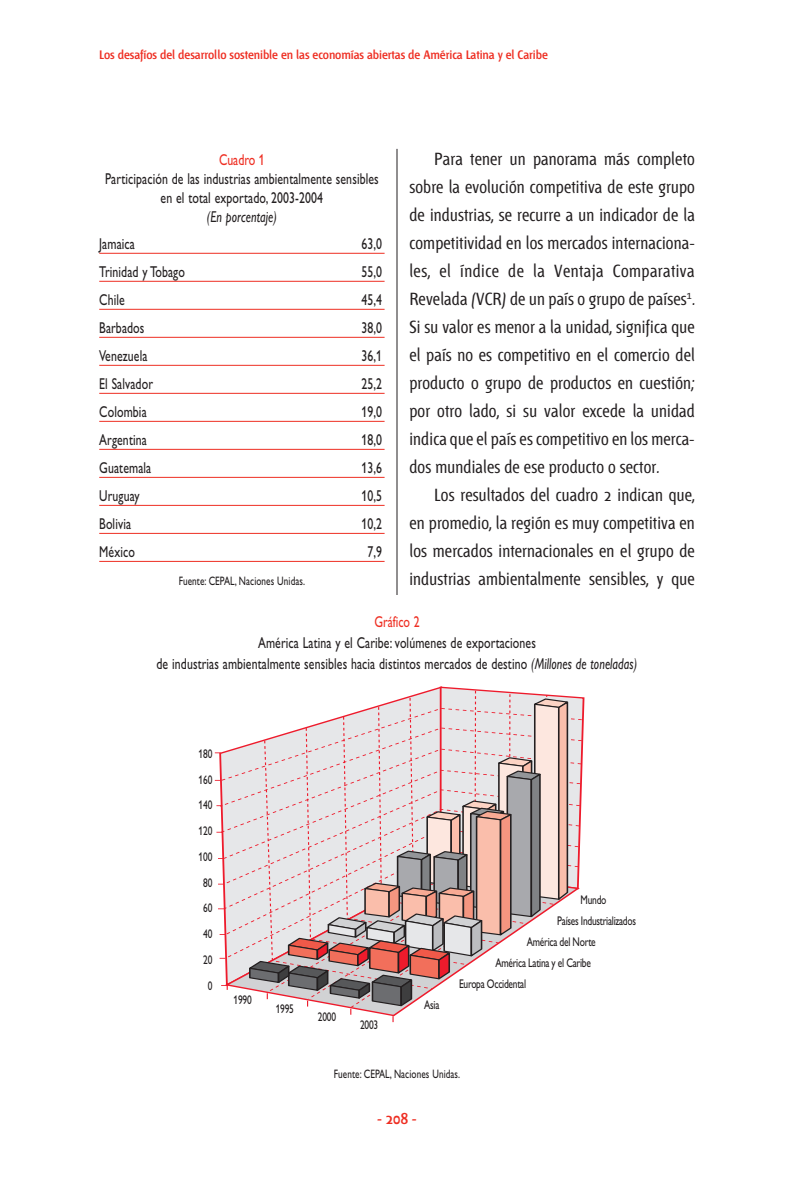
<style>
.page{position:relative;width:794px;height:1191px;background:#fff}
.page>*{position:absolute;margin:0;border:0;box-sizing:border-box;transform-origin:0 0}
.t1{font:17.5px/28px "Fontana ND Cc Os F";letter-spacing:.01em;color:#231f20;text-align:justify}
.t2{font:15.75px/18.9px "Gill Alt One";letter-spacing:.01em;color:#231f20;text-align:center;scale:.75 1}
.t3{font:15.75px "Gill Alt One";color:#ee2e22;scale:.75 1}
.t4{font:italic 15.75px "Gill Alt One";letter-spacing:.01em;color:#231f20;scale:.75 1}
.t5{font:600 15.75px "Fontana ND Cc Os F";color:#ee2e22}
.t6{font:12.6px "Gill Alt One";letter-spacing:-.025em;color:#231f20;scale:.75 1}
.t7{font:12.6px/25.7px "Gill Alt One";color:#231f20;text-align:center;scale:.75 1}
.t8{font:600 12.25px "Fontana ND Cc Os F";letter-spacing:-.005em;color:#ee2e22}
.t9{font:12.25px "Gill Alt One";letter-spacing:.01em;color:#231f20;scale:.75 1}
.s1{font-style:italic}
</style>
<div class="page">
<hr style="left:99px;top:253px;width:285px;height:1px;background:#ee2e22">
<hr style="left:99px;top:281px;width:285px;height:1px;background:#ee2e22">
<hr style="left:99px;top:309px;width:285px;height:1px;background:#ee2e22">
<hr style="left:99px;top:337px;width:285px;height:1px;background:#ee2e22">
<hr style="left:99px;top:365px;width:285px;height:1px;background:#ee2e22">
<hr style="left:99px;top:393px;width:285px;height:1px;background:#ee2e22">
<hr style="left:99px;top:421px;width:285px;height:1px;background:#ee2e22">
<hr style="left:99px;top:449px;width:285px;height:1px;background:#ee2e22">
<hr style="left:99px;top:477px;width:285px;height:1px;background:#ee2e22">
<hr style="left:99px;top:505px;width:285px;height:1px;background:#ee2e22">
<hr style="left:99px;top:533px;width:285px;height:1px;background:#ee2e22">
<hr style="left:99px;top:561px;width:285px;height:1px;background:#ee2e22">
<hr style="left:397px;top:149px;width:1px;height:912px;background:#231f20">
<svg style="left:215px;top:686px;width:368px;height:336px"></svg>
<div style="left:99px;top:595px;width:595px;height:89px;background:#fff"></div>
<p class="t8" style="left:99px;top:50px;width:450px">Los desafíos del desarrollo sostenible en las economías abiertas de América Latina y el Caribe</p>
<p class="t3" style="left:219px;top:154px;width:63px">Cuadro 1</p>
<p class="t2" style="left:105px;top:171px;width:366px">Participación de las industrias ambientalmente sensibles en el total exportado, 2003-2004</p>
<p class="t4" style="left:207px;top:211px;width:95px">(En porcentaje)</p>
<p class="t2" style="left:99px;top:236px;width:49px">Jamaica</p>
<p class="t2" style="left:361px;top:236px;width:29px">63,0</p>
<p class="t2" style="left:99px;top:264px;width:116px">Trinidad y Tobago</p>
<p class="t2" style="left:361px;top:264px;width:29px">55,0</p>
<p class="t2" style="left:99px;top:292px;width:36px">Chile</p>
<p class="t2" style="left:361px;top:292px;width:29px">45,4</p>
<p class="t2" style="left:99px;top:320px;width:62px">Barbados</p>
<p class="t2" style="left:361px;top:320px;width:29px">38,0</p>
<p class="t2" style="left:99px;top:348px;width:66px">Venezuela</p>
<p class="t2" style="left:361px;top:348px;width:29px">36,1</p>
<p class="t2" style="left:99px;top:376px;width:73px">El Salvador</p>
<p class="t2" style="left:361px;top:376px;width:29px">25,2</p>
<p class="t2" style="left:99px;top:404px;width:65px">Colombia</p>
<p class="t2" style="left:361px;top:404px;width:29px">19,0</p>
<p class="t2" style="left:99px;top:432px;width:65px">Argentina</p>
<p class="t2" style="left:361px;top:432px;width:29px">18,0</p>
<p class="t2" style="left:99px;top:460px;width:71px">Guatemala</p>
<p class="t2" style="left:361px;top:460px;width:29px">13,6</p>
<p class="t2" style="left:99px;top:488px;width:55px">Uruguay</p>
<p class="t2" style="left:361px;top:488px;width:29px">10,5</p>
<p class="t2" style="left:99px;top:516px;width:44px">Bolivia</p>
<p class="t2" style="left:361px;top:516px;width:29px">10,2</p>
<p class="t2" style="left:99px;top:544px;width:49px">México</p>
<p class="t2" style="left:367px;top:544px;width:21px">7,9</p>
<p class="t9" style="left:179px;top:576px;width:170px">Fuente: CEPAL, Naciones Unidas.</p>
<p class="t1" style="left:409px;top:146px;width:287px;text-indent:25px">Para tener un panorama más completo sobre la evolución competitiva de este grupo de industrias, se recurre a un indicador de la competitividad en los mercados internaciona&shy;les, el índice de la Ventaja Comparativa Revelada (VCR) de un país o grupo de países<sup>1</sup>.<br>Si su valor es menor a la unidad, significa que el país no es competitivo en el comercio del producto o grupo de productos en cuestión; por otro lado, si su valor excede la unidad indica que el país es competitivo en los merca&shy;dos mundiales de ese producto o sector.</p>
<p class="t1" style="left:409px;top:482px;width:287px;text-indent:25px">Los resultados del cuadro 2 indican que, en promedio, la región es muy competitiva en los mercados internacionales en el grupo de industrias ambientalmente sensibles, y que</p>
<p class="t3" style="left:374px;top:616px;width:62px">Gráfico 2</p>
<p class="t2" style="left:156px;top:634px;width:642px;line-height:21px">América Latina y el Caribe: volúmenes de exportaciones<br>de industrias ambientalmente sensibles hacia distintos mercados de destino <span class="s1">(Millones de toneladas)</span></p>
<p class="t7" style="left:198px;top:742px;width:20px">180<br>160<br>140<br>120<br>100<br>80<br>60<br>40<br>20</p>
<p class="t6" style="left:234px;top:995px;width:26px">1990</p>
<p class="t6" style="left:276px;top:1003px;width:26px">1995</p>
<p class="t6" style="left:580px;top:894px;width:36px">Mundo</p>
<p class="t6" style="left:557px;top:915px;width:107px">Países Industrializados</p>
<p class="t6" style="left:527px;top:937px;width:93px">América del Norte</p>
<p class="t6" style="left:495px;top:958px;width:129px">América Latina y el Caribe</p>
<p class="t6" style="left:318px;top:1011px;width:26px">2000</p>
<p class="t6" style="left:360px;top:1020px;width:26px">2003</p>
<p class="t6" style="left:424px;top:1000px;width:22px">Asia</p>
<p class="t6" style="left:459px;top:979px;width:91px">Europa Occidental</p>
<p class="t9" style="left:334px;top:1069px;width:170px">Fuente: CEPAL, Naciones Unidas.</p>
<p class="t5" style="left:377px;top:1111px;width:41px">- 208 -</p>
</div>
